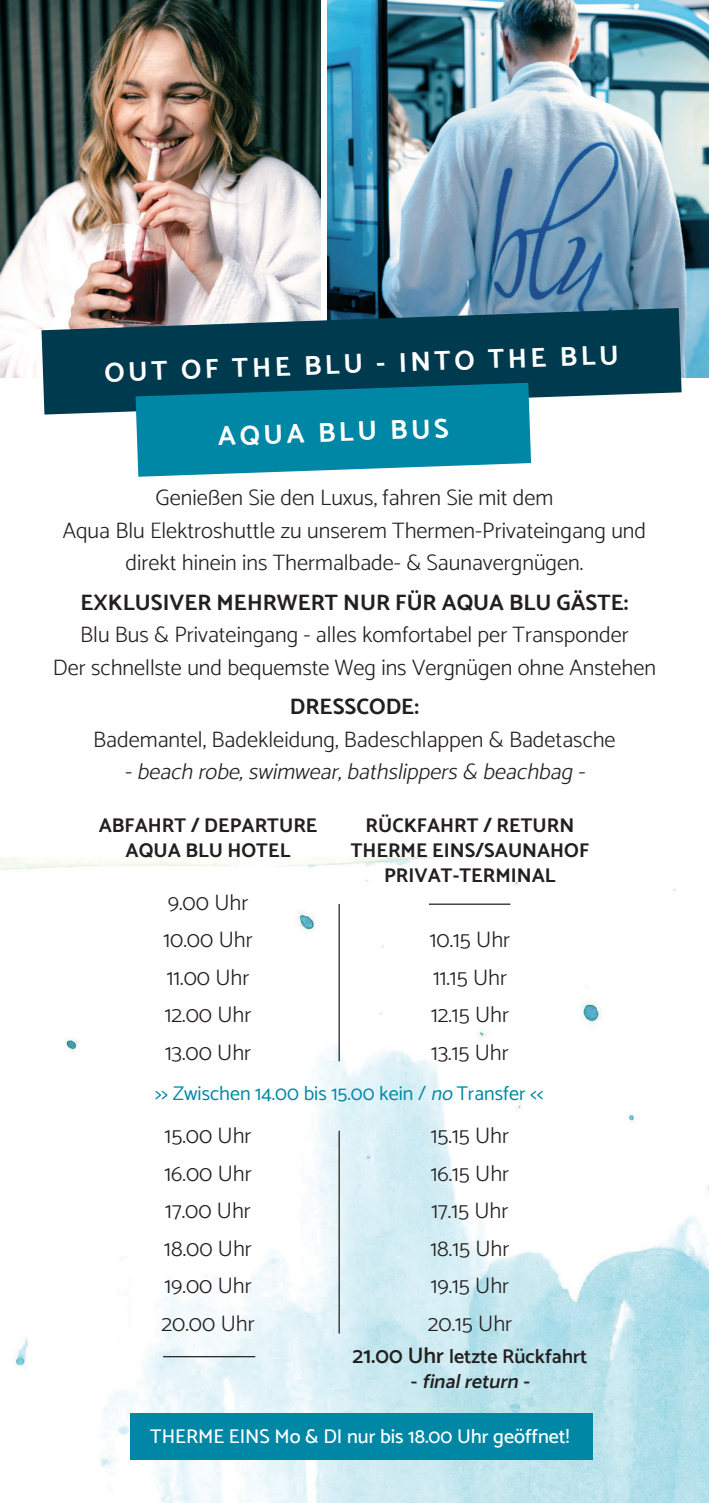
<style>
.page{position:relative;width:709px;height:1503px;background:#fff}
.page>*{position:absolute;margin:0;border:0;box-sizing:border-box;transform-origin:0 0}
.t1{font:700 27.5px "Catamaran";color:#fff}
.t2{font:300 22.5px/37.5px "Catamaran";color:#231f20}
.t3{font:700 22.5px "Catamaran";color:#231f20}
.t4{font:italic 300 22.5px "Catamaran";color:#231f20}
.t5{font:700 20px/25px "Catamaran";color:#231f20;text-align:center}
.t6{font:20px "Catamaran";color:#0087a6}
.t7{font:500 20px "Catamaran";color:#fff}
.t8{font:600 20px "Catamaran";color:#231f20}
.t9{font:italic 600 20px "Catamaran";color:#231f20}
.s1{font-style:italic}
.s2{font-size:22.5px}
.s3{font-style:normal}
</style>
<div class="page">
<img style="left:0;top:857px;width:709px;height:645px">
<img style="left:327px;top:0;width:382px;height:378px">
<img style="left:0;top:0;width:320px;height:378px">
<svg style="left:41px;top:308px;width:640px;height:106px;fill:#003a4f"></svg>
<svg style="left:135px;top:383px;width:396px;height:94px"></svg>
<hr style="left:163px;top:1355px;width:92px;height:2px;background:#231f20">
<div style="left:130px;top:1412px;width:462px;height:47px;background:#0087a6"></div>
<hr style="left:429px;top:903px;width:81px;height:1px;background:#231f20">
<hr style="left:338px;top:1130px;width:2px;height:203px;background:#231f20">
<hr style="left:338px;top:904px;width:2px;height:157px;background:#231f20">
<p class="t1" style="left:104px;top:351px;width:516px;rotate:-2deg">OUT OF THE BLU - INTO THE BLU</p>
<p class="t1" style="left:217px;top:415px;width:232px;rotate:-2deg">AQUA BLU BUS</p>
<p class="t2" style="left:63px;top:480px;width:585px;line-height:32.5px;text-align:center">Genießen Sie den Luxus, fahren Sie mit dem<br>Aqua Blu Elektroshuttle zu unserem Thermen-Privateingang und direkt hinein ins Thermalbade- &amp; Saunavergnügen.</p>
<p class="t3" style="left:80px;top:585px;width:549px">EXKLUSIVER MEHRWERT NUR FÜR AQUA BLU GÄSTE:</p>
<p class="t2" style="left:53px;top:618px;width:605px;line-height:32.5px;text-align:center">Blu Bus &amp; Privateingang - alles komfortabel per Transponder<br>Der schnellste und bequemste Weg ins Vergnügen ohne Anstehen</p>
<p class="t3" style="left:290px;top:689px;width:29px">DRESS</p>
<p class="t3" style="left:356px;top:689px;width:29px">CODE</p>
<p class="t3" style="left:414px;top:689px;width:6px">:</p>
<p class="t2" style="left:93px;top:720px;width:524px">Bademantel, Badekleidung, Badeschlappen &amp; Badetasche</p>
<p class="t4" style="left:124px;top:754px;width:468px">-beach robe,swimwear,bathslippers&amp; beachbag -</p>
<p class="t5" style="left:99px;top:812px;width:220px">ABFAHRT / DEPARTURE<br>AQUA BLU HOTEL</p>
<p class="t5" style="left:351px;top:812px;width:240px">RÜCKFAHRT / RETURN<br>THERME EINS/SAUNAHOF<br>PRIVAT-TERMINAL</p>
<p class="t2" style="left:163px;top:883px;width:91px">9.00 Uhr<br>10.00 Uhr<br>11.00 Uhr<br>12.00 Uhr<br>13.00 Uhr</p>
<p class="t2" style="left:430px;top:920px;width:82px">10.15 Uhr<br>11.15 Uhr<br>12.15 Uhr<br>13.15 Uhr</p>
<p class="t6" style="left:155px;top:1077px;width:390px">&gt;&gt; Zwischen 14.00 bis 15.00 kein / <span class="s1">no</span> Transfer &lt;&lt;</p>
<p class="t2" style="left:161px;top:1116px;width:95px">15.00 Uhr<br>16.00 Uhr<br>17.00 Uhr<br>18.00 Uhr<br>19.00 Uhr<br>20.00 Uhr</p>
<p class="t2" style="left:428px;top:1116px;width:86px">15.15 Uhr<br>16.15 Uhr<br>17.15 Uhr<br>18.15 Uhr<br>19.15 Uhr<br>20.15 Uhr</p>
<p class="t8" style="left:352px;top:1340px;width:236px"><span class="s2">21.00 Uhr</span> letzte Rückfahrt</p>
<p class="t9" style="left:411px;top:1365px;width:125px"><span class="s3">-</span> finalreturn -</p>
<p class="t7" style="left:150px;top:1420px;width:420px">THERME EINS Mo &amp; DI nur bis 18.00 Uhr geöffnet!</p>
</div>
